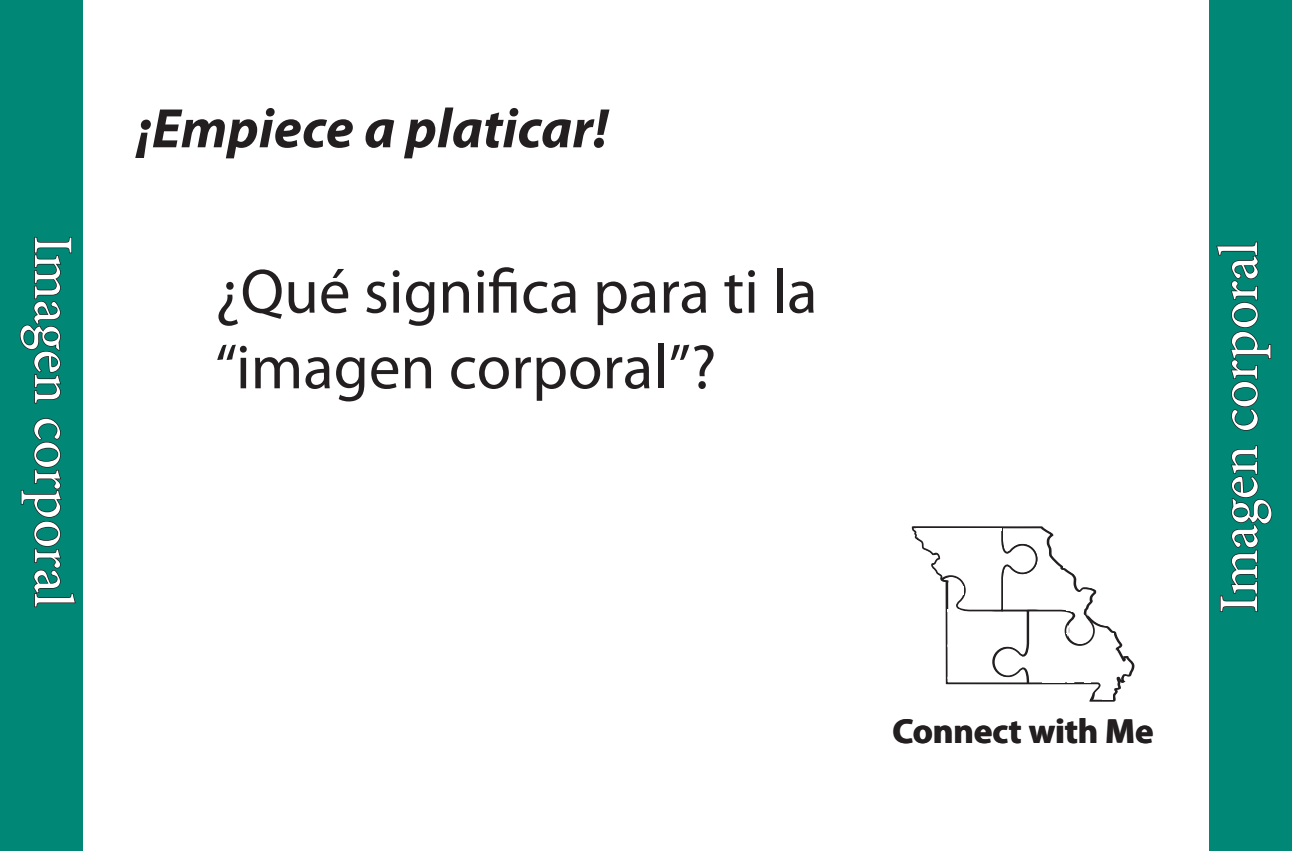
<style>
.page{position:relative;width:1292px;height:851px;background:#fff}
.page>*{position:absolute;margin:0;border:0;box-sizing:border-box;transform-origin:0 0}
.t1{font:63px/75.6px "Myriad Pro";color:#231f20}
.t2{font:56px "Minion Pro";color:#fff}
.t3{font:italic 700 56px "Myriad Pro";color:#231f20}
.t4{font:700 35px "Myriad Pro";color:#231f20}
</style>
<div class="page">
<div style="left:0;top:0;width:83px;height:850px;background:#008776"></div>
<svg style="left:19px;top:237px;width:53px;height:167px"></svg>
<svg style="left:20px;top:418px;width:56px;height:190px"></svg>
<div style="left:1209px;top:0;width:83px;height:850px;background:#008776"></div>
<svg style="left:1220px;top:445px;width:52px;height:167px"></svg>
<svg style="left:1216px;top:241px;width:55px;height:190px"></svg>
<svg style="left:911px;top:526px;width:224px;height:176px"></svg>
<p class="t3" style="left:137px;top:92px;width:473px">¡Empiece a platicar!</p>
<p class="t2" style="left:90px;top:235px;width:373px;rotate:90deg">Imagen corporal</p>
<p class="t2" style="left:1201px;top:613px;width:373px;rotate:-90deg">Imagen corporal</p>
<p class="t1" style="left:215px;top:253px;width:604px">¿Qué significa para ti la “imagen corporal”?</p>
<p class="t4" style="left:893px;top:708px;width:262px">Connect with Me</p>
</div>
